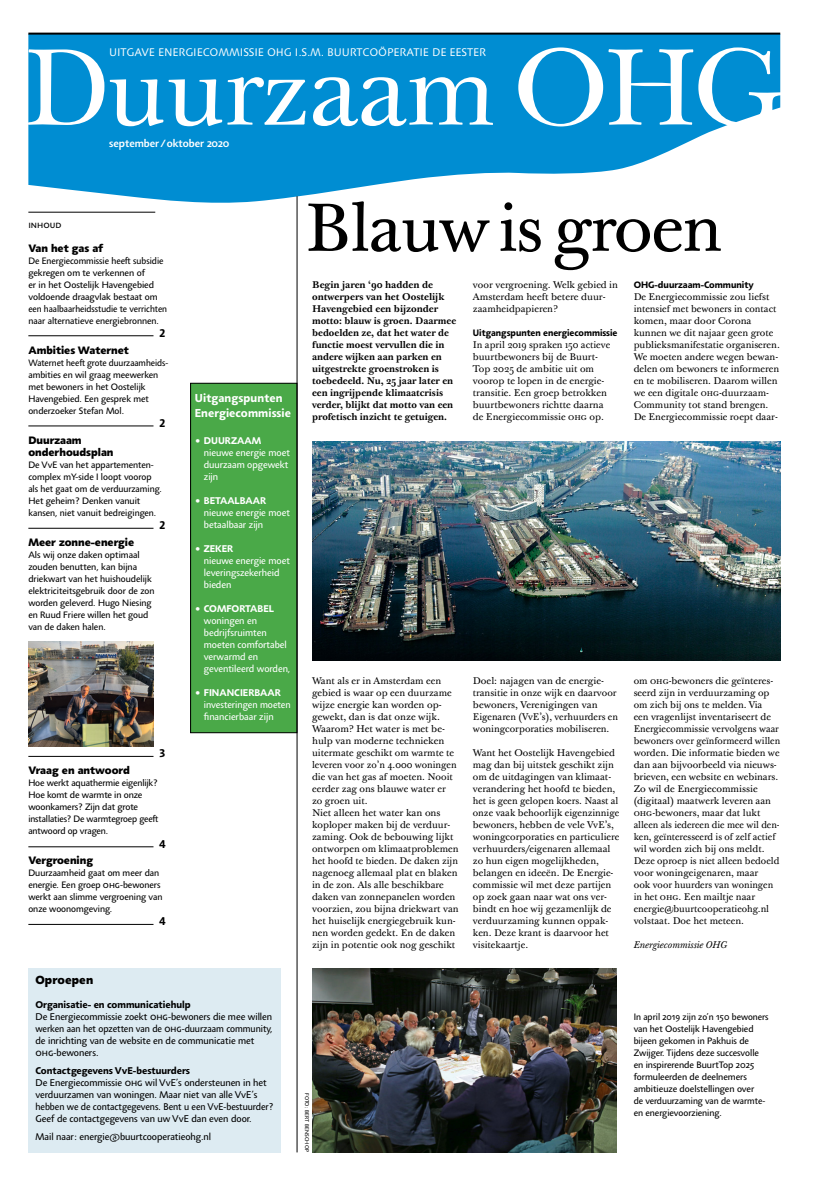
<style>
.page{position:relative;width:820px;height:1191px;background:#fff}
.page>*{position:absolute;margin:0;border:0;box-sizing:border-box;transform-origin:0 0}
.t1{font:105.5px "Baskerville 120 Pro";letter-spacing:-.03em;color:#fff}
.t2{font:66.5px "Baskerville 10 Pro";letter-spacing:-.03em;color:#000}
.t3{font:800 12px "Agilita LT Pro";letter-spacing:.01em;color:#000}
.t4{font:700 12px "Agilita LT Pro";color:#000}
.t5{font:700 11.8px/15px "Agilita LT Pro";letter-spacing:.01em;color:#fff}
.t6{font:11.1px "Syntax Next LT Pro";letter-spacing:-.01em;color:#fff}
.t7{font:800 11px/12px "Agilita LT Pro";color:#000}
.t8{font:500 11px "Agilita LT Pro";color:#fff}
.t9{font:10px/12px "Agilita LT Pro";color:#000}
.t10{font:10px/12px "Agilita LT Pro";color:#fff}
.t11{font:700 10px "Agilita LT Pro";color:#000}
.t12{font:9.5px/12px "Baskerville 10 Pro";color:#000}
.t13{font:9.5px/12px "Agilita LT Pro";color:#000}
.t14{font:700 9.5px/12px "Baskerville 10 Pro";color:#000}
.t15{font:9.5px/12px "Agilita LT Pro";color:#000;scale:.96 1}
.t16{font:700 9.5px "Agilita LT Pro";color:#000}
.t17{font:italic 9.5px "Baskerville 10 Pro";color:#000}
.t18{font:5.5px "Agilita LT Pro";letter-spacing:.035em;color:#000}
.s1{font-weight:700;font-size:12px}
.s2{font-weight:700}
</style>
<div class="page">
<svg style="left:28px;top:35px;width:752px;height:170px;fill:#008dd2"></svg>
<div style="left:28px;top:968px;width:253px;height:184px;background:#ddebf2"></div>
<hr style="left:28px;top:212px;width:127px;height:1px;background:#000">
<hr style="left:28px;top:335px;width:125px;height:1px;background:#000">
<hr style="left:28px;top:425px;width:125px;height:1px;background:#000">
<hr style="left:28px;top:528px;width:125px;height:1px;background:#000">
<hr style="left:28px;top:756px;width:125px;height:1px;background:#000">
<hr style="left:28px;top:846px;width:125px;height:1px;background:#000">
<hr style="left:28px;top:924px;width:125px;height:1px;background:#000">
<img style="left:312px;top:968px;width:304px;height:184px">
<img style="left:28px;top:642px;width:125px;height:104px">
<img style="left:312px;top:442px;width:468px;height:218px">
<div style="left:190px;top:383px;width:107px;height:349px;background:#4aa948"></div>
<div style="left:190px;top:383px;width:107px;height:350px;border:1px solid #000"></div>
<hr style="left:297px;top:196px;width:1px;height:956px;background:#000">
<hr style="left:28px;top:33px;width:752px;height:2px;background:#000">
<p class="t6" style="left:109px;top:45px;width:378px">UITGAVE ENERGIECOMMISSIE OHG I.S.M. BUURTCOÖPERATIE DE EESTER</p>
<h1 class="t1" style="left:22px;top:21px;width:763px">Duurzaam OHG</h1>
<p class="t8" style="left:109px;top:135px;width:121px">september/oktober 2020</p>
<p class="t9" style="left:28px;top:218px;width:35px">Inhoud</p>
<p class="t7" style="left:28px;top:242px;width:76px">Van het gas af</p>
<p class="t13" style="left:28px;top:255px;width:140px">De Energiecommissie heeft subsidie gekregen om te verkennen of<br>er in het Oostelijk Havengebied voldoende draagvlak bestaat om een haalbaarheidsstudie te verrichten naar alternatieve energiebronnen.</p>
<p class="t7" style="left:28px;top:344px;width:102px">Ambities Waternet</p>
<p class="t15" style="left:28px;top:357px;width:147px">Waternet heeft grote duurzaamheids&shy;ambities en wil graag meewerken met bewoners in het Oostelijk<br>Havengebied. Een gesprek met onderzoeker Stefan Mol.</p>
<p class="t7" style="left:28px;top:434px;width:87px">Duurzaam onderhoudsplan</p>
<p class="t13" style="left:28px;top:459px;width:135px">De VvE van het appartementen&shy;complex mY-side I loopt voorop als het gaat om de verduurzaming.<br>Het geheim? Denken vanuit kansen, niet vanuit bedreigingen.</p>
<p class="t7" style="left:28px;top:536px;width:107px">Meer zonne-energie</p>
<p class="t13" style="left:28px;top:549px;width:128px">Als wij onze daken optimaal zouden benutten, kan bijna driekwart van het huishoudelijk elektriciteitsgebruik door de zon worden geleverd. Hugo Niesing en Ruud Friere willen het goud van de daken halen.</p>
<p class="t4" style="left:159px;top:324px;width:7px">2</p>
<p class="t4" style="left:159px;top:414px;width:7px">2</p>
<p class="t4" style="left:159px;top:516px;width:7px">2</p>
<p class="t4" style="left:159px;top:744px;width:7px">3</p>
<p class="t7" style="left:28px;top:764px;width:103px">Vraag en antwoord</p>
<p class="t13" style="left:28px;top:777px;width:132px">Hoe werkt aquathermie eigenlijk?<br>Hoe komt de warmte in onze woonkamers? Zijn dat grote installaties? De warmtegroep geeft antwoord op vragen.</p>
<p class="t7" style="left:28px;top:854px;width:66px">Vergroening</p>
<p class="t13" style="left:28px;top:867px;width:136px">Duurzaamheid gaat om meer dan energie. Een groep OH G-bewoners werkt aan slimme vergroening van onze woonomgeving.</p>
<p class="t4" style="left:159px;top:835px;width:7px">4</p>
<p class="t4" style="left:159px;top:912px;width:7px">4</p>
<p class="t5" style="left:195px;top:391px;width:98px">Uitgangspunten<br>Energiecommissie</p>
<p class="t10" style="left:204px;top:435px;width:87px;text-indent:-9px"><span class="s1">•</span> <span class="s2">DUURZAAM </span>nieuwe energie moet duurzaam opgewekt zijn</p>
<p class="t10" style="left:204px;top:495px;width:87px;text-indent:-9px"><span class="s1">•</span> <span class="s2">BETAALBAAR </span>nieuwe energie moet betaalbaar zijn</p>
<p class="t10" style="left:204px;top:543px;width:87px;text-indent:-9px"><span class="s1">•</span> <span class="s2">ZEKER<br></span>nieuwe energie moet leveringszekerheid bieden</p>
<p class="t10" style="left:204px;top:603px;width:88px;text-indent:-9px"><span class="s1">•</span> <span class="s2">COMFORTABEL </span>woningen en bedrijfsruimten moeten comfortabel verwarmd en geventileerd worden,</p>
<p class="t10" style="left:204px;top:687px;width:88px;text-indent:-9px"><span class="s1">•</span> <span class="s2">FINANCIERBAAR </span>investeringen moeten financierbaar zijn</p>
<p class="t3" style="left:35px;top:971px;width:59px">Oproepen</p>
<p class="t11" style="left:35px;top:997px;width:157px">Organisatie- en communicatiehulp</p>
<p class="t9" style="left:35px;top:1011px;width:238px">De Energiecommissie zoekt OH G-bewoners die mee willen werken aan het opzetten van de OH G-duurzaam community, de inrichting van de website en de communicatie met<br>OH G-bewoners.</p>
<p class="t11" style="left:35px;top:1063px;width:156px">Contactgegevens VvE-bestuurders</p>
<p class="t9" style="left:35px;top:1077px;width:239px">De Energiecommissie OH G wil VvE’s ondersteunen in het verduurzamen van woningen. Maar niet van alle VvE’s hebben we de contactgegevens. Bent u een VvE-bestuurder?<br>Geef de contactgegevens van uw VvE dan even door.</p>
<p class="t9" style="left:35px;top:1131px;width:177px">Mail naar: energie@buurtcooperatieohg.nl</p>
<h2 class="t2" style="left:304px;top:185px;width:419px">Blauw is groen</h2>
<p class="t14" style="left:312px;top:279px;width:145px">Begin jaren ‘90 hadden de ontwerpers van het Oostelijk<br>Havengebied een bijzonder motto: blauw is groen. Daarmee bedoelden ze, dat het water de functie moest vervullen die in andere wijken aan parken en uitgestrekte groenstroken is toebedeeld. Nu, 25 jaar later en een ingrijpende klimaatcrisis verder, blijkt dat motto van een profetisch inzicht te getuigen.</p>
<p class="t12" style="left:472px;top:279px;width:146px">voor vergroening. Welk gebied in<br>Amsterdam heeft betere duur&shy;zaamheidpapieren?</p>
<p class="t16" style="left:472px;top:326px;width:146px">Uitgangspunten energiecommissie</p>
<p class="t12" style="left:472px;top:339px;width:139px">In april 2019 spraken 150 actieve buurtbewoners bij de Buurt-<br>Top 2025 de ambitie uit om voorop te lopen in de energie&shy;transitie. Een groep betrokken buurtbewoners richtte daarna de Energiecommissie OHG op.</p>
<p class="t16" style="left:633px;top:278px;width:122px">OHG-duurzaam-Community</p>
<p class="t12" style="left:633px;top:291px;width:148px">De Energiecommissie zou liefst intensief met bewoners in contact komen, maar door Corona kunnen we dit najaar geen grote publieksmanifestatie organiseren.<br>We moeten andere wegen bewan&shy;delen om bewoners te informeren en te mobiliseren. Daarom willen we een digitale OHG-duurzaam-<br>Community tot stand brengen.<br>De Energiecommissie roept daar-</p>
<p class="t12" style="left:312px;top:675px;width:148px">Want als er in Amsterdam een gebied is waar op een duurzame wijze energie kan worden op&shy;gewekt, dan is dat onze wijk.<br>Waarom? Het water is met be&shy;hulp van moderne technieken uitermate geschikt om warmte te leveren voor zo’n 4.000 woningen die van het gas af moeten. Nooit eerder zag ons blauwe water er<br>zo groen uit.<br>Niet alleen het water kan ons koploper maken bij de verduur&shy;zaming. Ook de bebouwing lijkt ontworpen om klimaatproblemen het hoofd te bieden. De daken zijn nagenoeg allemaal plat en blaken in de zon. Als alle beschikbare daken van zonnepanelen worden voorzien, zou bijna driekwart van het huiselijk energiegebruik kun&shy;nen worden gedekt. En de daken zijn in potentie ook nog geschikt</p>
<p class="t12" style="left:472px;top:675px;width:147px">Doel: najagen van de energie&shy;transitie in onze wijk en daarvoor bewoners, Verenigingen van<br>Eigenaren (VvE’s), verhuurders en woningcorporaties mobiliseren.</p>
<p class="t12" style="left:472px;top:747px;width:148px">Want het Oostelijk Havengebied mag dan bij uitstek geschikt zijn om de uitdagingen van klimaat&shy;verandering het hoofd te bieden, het is geen gelopen koers. Naast al onze vaak behoorlijk eigenzinnige bewoners, hebben de vele VvE’s, woningcorporaties en particuliere verhuurders/eigenaren allemaal zo hun eigen mogelijkheden, belangen en ideeën. De Energie&shy;commissie wil met deze partijen op zoek gaan naar wat ons ver&shy;bindt en hoe wij gezamenlijk de verduurzaming kunnen oppak&shy;ken. Deze krant is daarvoor het visitekaartje.</p>
<p class="t12" style="left:633px;top:675px;width:148px">om OHG-bewoners die geïnteres&shy;seerd zijn in verduurzaming op om zich bij ons te melden. Via<br>een vragenlijst inventariseert de<br>Energiecommissie vervolgens waar bewoners over geïnformeerd willen worden. Die informatie bieden we dan aan bijvoorbeeld via nieuws&shy;brieven, een website en webinars.<br>Zo wil de Energiecommissie (digitaal) maatwerk leveren aan<br>OHG-bewoners, maar dat lukt alleen als iedereen die mee wil den&shy;ken, geïnteresseerd is of zelf actief wil worden zich bij ons meldt.<br>Deze oproep is niet alleen bedoeld voor woningeigenaren, maar<br>ook voor huurders van woningen in het OHG. Een mailtje naar energie@buurtcooperatieohg.nl volstaat. Doe het meteen.</p>
<p class="t17" style="left:633px;top:939px;width:95px">Energiecommissie OHG</p>
<p class="t18" style="left:311px;top:1092px;width:61px;rotate:90deg">FOTO: BERT BENSCHOP</p>
<p class="t13" style="left:633px;top:1011px;width:136px">In april 2019 zijn zo’n 150 bewoners van het Oostelijk Havengebied bijeen gekomen in Pakhuis de<br>Zwijger. Tijdens deze succesvolle en inspirerende BuurtTop 2025 formuleerden de deelnemers ambitieuze doelstellingen over<br>de verduurzaming van de warmte&shy;en energievoorziening.</p>
</div>
